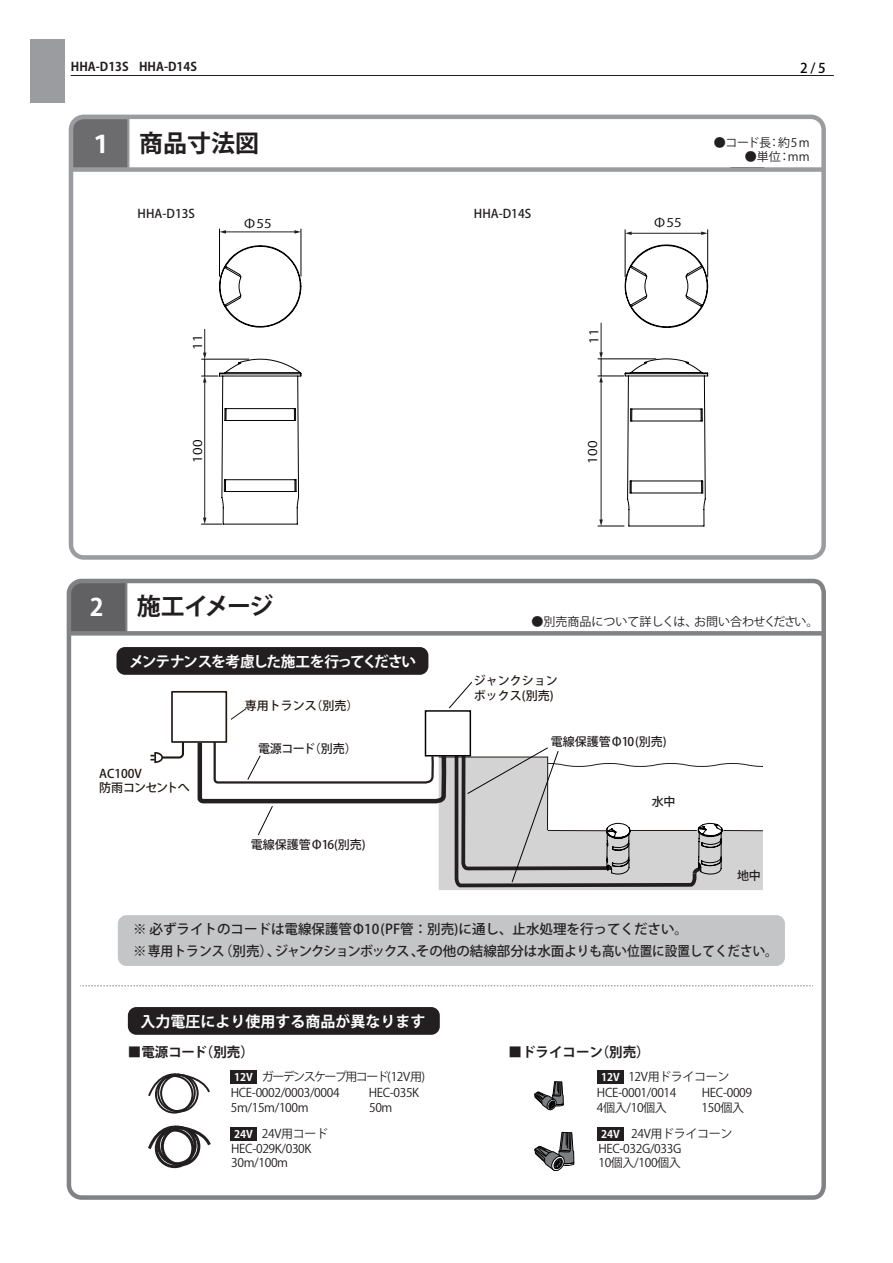
<style>
.page{position:relative;width:893px;height:1263px;background:#fff}
.page>*{position:absolute;margin:0;border:0;box-sizing:border-box;transform-origin:0 0}
.t1{font:700 24px "Koz Go Pro";color:#231f20}
.t2{font:700 15px "Koz Go Pro";color:#fff}
.t3{font:700 14.7px "Koz Go Pro";letter-spacing:-.08em;color:#fff}
.t4{font:500 13.5px/22.5px "Koz Go Pro";color:#231f20}
.t5{font:700 13.5px "Koz Go Pro";color:#231f20}
.t6{font:500 13.5px "Koz Go Pro";color:#080305}
.t7{font:12px/14.4px "Koz Go Pro";letter-spacing:-.03em;color:#231f20}
.t8{font:500 12px "Koz Go Pro";color:#231f20}
.t9{font:500 12px/14.4px "Koz Go Pro";color:#211814}
.t10{font:12px "Koz Go Pro";color:#231f20}
.t11{font:12px "Koz Go Pro";letter-spacing:-.13em;color:#231f20}
.t12{font:700 12px "Koz Go Pro";color:#231f20}
.t13{font:12px "Koz Go Pro";color:#030303;scale:1.15 1}
.t14{font:700 10.5px "Koz Go Pro";color:#fff}
.s1{color:#fff}
</style>
<div class="page">
<div style="left:74px;top:120px;width:56px;height:47px;background:#6c6c6f"></div>
<div style="left:69px;top:115px;width:757px;height:445px;border:4px solid #9a9c9f;border-radius:13px"></div>
<div style="left:71px;top:167px;width:752px;height:5px;background:#9a9c9f"></div>
<div style="left:30px;top:39px;width:34px;height:64px;background:#9a9c9f"></div>
<hr style="left:71px;top:75px;width:763px;height:1px;background:#231f20">
<hr style="left:225px;top:232px;width:71px;height:1px;background:#231f20">
<svg style="left:220px;top:230px;width:6px;height:4px"></svg>
<svg style="left:294px;top:230px;width:7px;height:4px"></svg>
<hr style="left:301px;top:229px;width:1px;height:47px;background:#030303">
<hr style="left:219px;top:229px;width:1px;height:47px;background:#030303">
<svg style="left:201px;top:242px;width:101px;height:283px"></svg>
<hr style="left:601px;top:323px;width:1px;height:31px;background:#231f20">
<hr style="left:630px;top:233px;width:72px;height:1px;background:#231f20">
<svg style="left:626px;top:231px;width:6px;height:4px"></svg>
<svg style="left:701px;top:231px;width:6px;height:4px"></svg>
<hr style="left:707px;top:230px;width:1px;height:47px;background:#030303">
<hr style="left:625px;top:230px;width:1px;height:47px;background:#030303">
<svg style="left:624px;top:243px;width:85px;height:85px"></svg>
<svg style="left:598px;top:352px;width:110px;height:175px"></svg>
<svg style="left:66px;top:578px;width:760px;height:622px"></svg>
<div style="left:69px;top:631px;width:755px;height:5px;background:#808285"></div>
<svg style="left:151px;top:732px;width:34px;height:32px"></svg>
<div style="left:176px;top:710px;width:55px;height:32px;background:#fff"></div>
<div style="left:171px;top:691px;width:56px;height:52px;border:2px solid #211814"></div>
<div style="left:116px;top:647px;width:312px;height:28px;background:#231f20;border-radius:9px"></div>
<svg style="left:80px;top:985px;width:733px;height:1px"></svg>
<div style="left:128px;top:1007px;width:312px;height:28px;background:#231f20;border-radius:9px"></div>
<svg style="left:534px;top:1081px;width:30px;height:30px"></svg>
<svg style="left:534px;top:1132px;width:40px;height:40px"></svg>
<div style="left:231px;top:1070px;width:26px;height:14px;background:#231f20"></div>
<div style="left:231px;top:1127px;width:26px;height:13px;background:#231f20"></div>
<div style="left:597px;top:1070px;width:27px;height:14px;background:#231f20"></div>
<div style="left:597px;top:1127px;width:27px;height:13px;background:#231f20"></div>
<div style="left:157px;top:1073px;width:39px;height:39px;border:2px solid #231f20;border-radius:50%"></div>
<div style="left:155px;top:1075px;width:38px;height:38px;border:2px solid #231f20;border-radius:50%"></div>
<div style="left:160px;top:1074px;width:39px;height:38px;border:2px solid #231f20;border-radius:50%"></div>
<svg style="left:146px;top:1071px;width:66px;height:27px"></svg>
<div style="left:157px;top:1126px;width:40px;height:39px;border:3px solid #231f20;border-radius:50%"></div>
<div style="left:155px;top:1128px;width:39px;height:40px;border:3px solid #231f20;border-radius:50%"></div>
<div style="left:161px;top:1126px;width:39px;height:40px;border:3px solid #231f20;border-radius:50%"></div>
<svg style="left:145px;top:1124px;width:68px;height:28px"></svg>
<svg style="left:195px;top:681px;width:569px;height:209px"></svg>
<p class="t12" style="left:71px;top:59px;width:128px">HHA-D13S HHA-D14S</p>
<p class="t6" style="left:800px;top:59px;width:27px">2 / 5</p>
<h1 class="t1" style="left:89px;top:127px;width:171px"><span class="s1">１</span> 商品寸法図</h1>
<p class="t7" style="left:714px;top:135px;width:97px">●コード長：約5m</p>
<p class="t7" style="left:745px;top:150px;width:66px">●単位：mm</p>
<p class="t8" style="left:138px;top:206px;width:59px">HHA-D13S</p>
<p class="t8" style="left:474px;top:206px;width:59px">HHA-D14S</p>
<p class="t13" style="left:243px;top:216px;width:27px">Φ55</p>
<p class="t13" style="left:653px;top:215px;width:27px">Φ55</p>
<p class="t13" style="left:190px;top:350px;width:15px;rotate:-90deg">11</p>
<p class="t13" style="left:586px;top:344px;width:15px;rotate:-90deg">11</p>
<p class="t13" style="left:190px;top:463px;width:21px;rotate:-90deg">100</p>
<p class="t13" style="left:585px;top:463px;width:21px;rotate:-90deg">100</p>
<h1 class="t1" style="left:90px;top:591px;width:185px"><span class="s1">2　</span>施工イメージ</h1>
<p class="t3" style="left:129px;top:652px;width:289px">メンテナンスを考慮した施工を行ってください</p>
<p class="t9" style="left:245px;top:699px;width:115px">専用トランス（別売）</p>
<p class="t9" style="left:99px;top:767px;width:92px">AC100V<br>防雨コンセントへ</p>
<p class="t8" style="left:258px;top:741px;width:100px">電源コード（別売）</p>
<p class="t8" style="left:251px;top:837px;width:116px">電線保護管Φ16(別売)</p>
<p class="t10" style="left:532px;top:614px;width:289px">●別売商品について詳しくは、お問い合わせください。</p>
<p class="t9" style="left:474px;top:674px;width:85px">ジャンクションボックス(別売)</p>
<p class="t8" style="left:551px;top:733px;width:117px">電線保護管Φ10(別売)</p>
<p class="t8" style="left:652px;top:794px;width:25px">水中</p>
<p class="t8" style="left:737px;top:867px;width:25px">地中</p>
<p class="t4" style="left:133px;top:918px;width:646px">※ 必ずライトのコードは電線保護管Φ10(PF管：別売)に通し、止水処理を行ってください。<br>※専用トランス（別売）、ジャンクションボックス、その他の結線部分は水面よりも高い位置に設置してください。</p>
<p class="t2" style="left:140px;top:1012px;width:286px">入力電圧により使用する商品が異なります</p>
<p class="t5" style="left:128px;top:1044px;width:128px">■電源コード（別売）</p>
<p class="t5" style="left:508px;top:1044px;width:143px">■ドライコーン（別売）</p>
<p class="t7" style="left:231px;top:1086px;width:110px">HCE-0002/0003/0004</p>
<p class="t7" style="left:369px;top:1086px;width:52px">HEC-035K</p>
<p class="t7" style="left:231px;top:1100px;width:79px">5m/15m/100m</p>
<p class="t7" style="left:341px;top:1100px;width:53px">　 　50m</p>
<p class="t11" style="left:262px;top:1069px;width:165px">ガーデンスケープ用コード(12V用)</p>
<p class="t7" style="left:628px;top:1070px;width:103px">12V用ドライコーン</p>
<p class="t14" style="left:234px;top:1070px;width:20px">12V</p>
<p class="t14" style="left:601px;top:1070px;width:20px">12V</p>
<p class="t7" style="left:597px;top:1086px;width:157px">HCE-0001/0014　 　HEC-0009<br>4個入/10個入　　　150個入</p>
<p class="t7" style="left:598px;top:1142px;width:84px">HEC-032G/033G<br>10個入/100個入</p>
<p class="t7" style="left:631px;top:1127px;width:103px">24V用ドライコーン</p>
<p class="t7" style="left:262px;top:1127px;width:68px">24V用コード</p>
<p class="t14" style="left:234px;top:1127px;width:20px">24V</p>
<p class="t14" style="left:601px;top:1127px;width:20px">24V</p>
<p class="t7" style="left:231px;top:1142px;width:82px">HEC-029K/030K<br>30m/100m</p>
</div>
